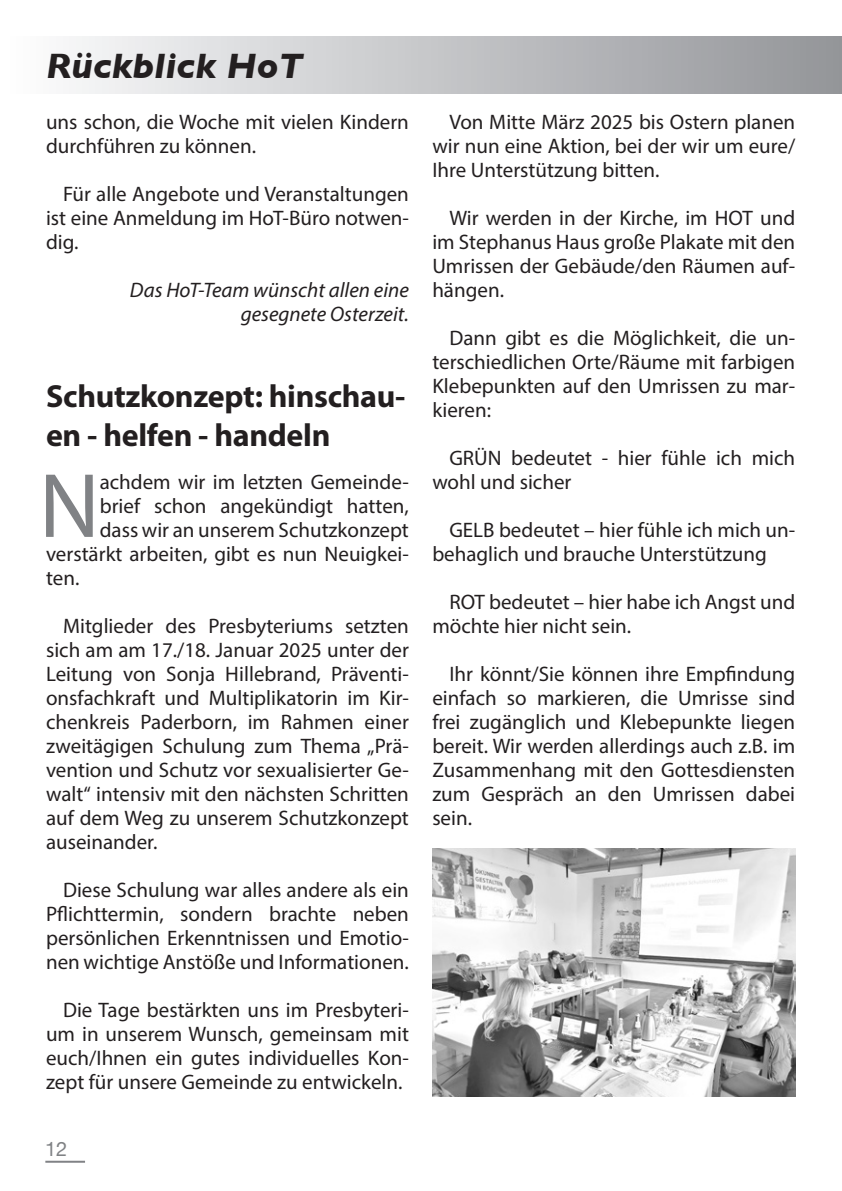
<style>
.page{position:relative;width:842px;height:1191px;background:#fff}
.page>*{position:absolute;margin:0;border:0;box-sizing:border-box;transform-origin:0 0}
.t1{font:92.2px "Myriad Pro";color:#808285}
.t2{font:italic 700 36px "Gill Sans";color:#231f20}
.t3{font:700 32px/38.4px "Myriad Pro";letter-spacing:-.01em;color:#231f20}
.t4{font:21px/24px "Myriad Pro";color:#231f20;text-align:justify}
.t5{font:italic 21px/24px "Myriad Pro";color:#231f20;text-align:right}
.t6{font:20px "Helvetica Neue";color:#808285}
</style>
<div class="page">
<hr style="left:45px;top:1160px;width:40px;height:2px;background:#808285">
<div style="left:0;top:37px;width:842px;height:57px;background:linear-gradient(to right,#fdfdfe,#939499)"></div>
<hr style="left:841px;top:37px;width:1px;height:57px;background:#939598">
<img style="left:432px;top:849px;width:363px;height:248px">
<h2 class="t2" style="left:46px;top:44px;width:259px">Rückblick HoT</h2>
<p class="t4" style="left:46px;top:109px;width:364px">uns schon, die Woche mit vielen Kindern durchführen zu können.</p>
<p class="t4" style="left:46px;top:181px;width:364px;text-indent:17px">Für alle Angebote und Veranstaltungen ist eine Anmeldung im HoT-Büro notwen&shy;dig.</p>
<p class="t5" style="left:130px;top:277px;width:280px">Das HoT-Team wünscht allen eine gesegnete Osterzeit.</p>
<h3 class="t3" style="left:46px;top:376px;width:361px">Schutzkonzept: hinschau&shy;en - helfen - handeln</h3>
<h1 class="t1" style="left:39px;top:449px;width:62px">N</h1>
<p class="t4" style="left:100px;top:469px;width:311px">achdem wir im letzten Gemeinde-</p>
<p class="t4" style="left:100px;top:493px;width:311px">brief schon angekündigt hatten,</p>
<p class="t4" style="left:100px;top:517px;width:311px">dass wir an unserem Schutzkonzept</p>
<p class="t4" style="left:46px;top:541px;width:364px">verstärkt arbeiten, gibt es nun Neuigkei-</p>
<p class="t4" style="left:46px;top:565px;width:35px">ten.</p>
<p class="t4" style="left:46px;top:613px;width:364px;text-indent:17px">Mitglieder des Presbyteriums setzten sich am am 17./18. Januar 2025 unter der Leitung von Sonja Hillebrand, Präventi&shy;onsfachkraft und Multiplikatorin im Kir&shy;chenkreis Paderborn, im Rahmen einer zweitägigen Schulung zum Thema „Prä&shy;vention und Schutz vor sexualisierter Ge&shy;walt“ intensiv mit den nächsten Schritten auf dem Weg zu unserem Schutzkonzept auseinander.</p>
<p class="t4" style="left:46px;top:877px;width:364px;text-indent:17px">Diese Schulung war alles andere als ein Pflichttermin, sondern brachte neben persönlichen Erkenntnissen und Emotio&shy;nen wichtige Anstöße und Informationen.</p>
<p class="t4" style="left:46px;top:997px;width:364px;text-indent:17px">Die Tage bestärkten uns im Presbyteri&shy;um in unserem Wunsch, gemeinsam mit euch/Ihnen ein gutes individuelles Kon&shy;zept für unsere Gemeinde zu entwickeln.</p>
<p class="t6" style="left:45px;top:1134px;width:24px">12</p>
<p class="t4" style="left:432px;top:109px;width:364px;text-indent:17px">Von Mitte März 2025 bis Ostern planen wir nun eine Aktion, bei der wir um eure/ Ihre Unterstützung bitten.</p>
<p class="t4" style="left:432px;top:205px;width:364px;text-indent:17px">Wir werden in der Kirche, im HOT und im Stephanus Haus große Plakate mit den Umrissen der Gebäude/den Räumen auf&shy;hängen.</p>
<p class="t4" style="left:432px;top:325px;width:364px;text-indent:17px">Dann gibt es die Möglichkeit, die un&shy;terschiedlichen Orte/Räume mit farbigen Klebepunkten auf den Umrissen zu mar&shy;kieren:</p>
<p class="t4" style="left:432px;top:445px;width:364px;text-indent:17px">GRÜN bedeutet - hier fühle ich mich wohl und sicher</p>
<p class="t4" style="left:432px;top:517px;width:364px;text-indent:17px">GELB bedeutet – hier fühle ich mich un&shy;behaglich und brauche Unterstützung</p>
<p class="t4" style="left:432px;top:589px;width:364px;text-indent:17px">ROT bedeutet – hier habe ich Angst und möchte hier nicht sein.</p>
<p class="t4" style="left:432px;top:661px;width:364px;text-indent:17px">Ihr könnt/Sie können ihre Empfindung einfach so markieren, die Umrisse sind frei zugänglich und Klebepunkte liegen bereit. Wir werden allerdings auch z.B. im Zusammenhang mit den Gottesdiensten zum Gespräch an den Umrissen dabei sein.</p>
</div>
